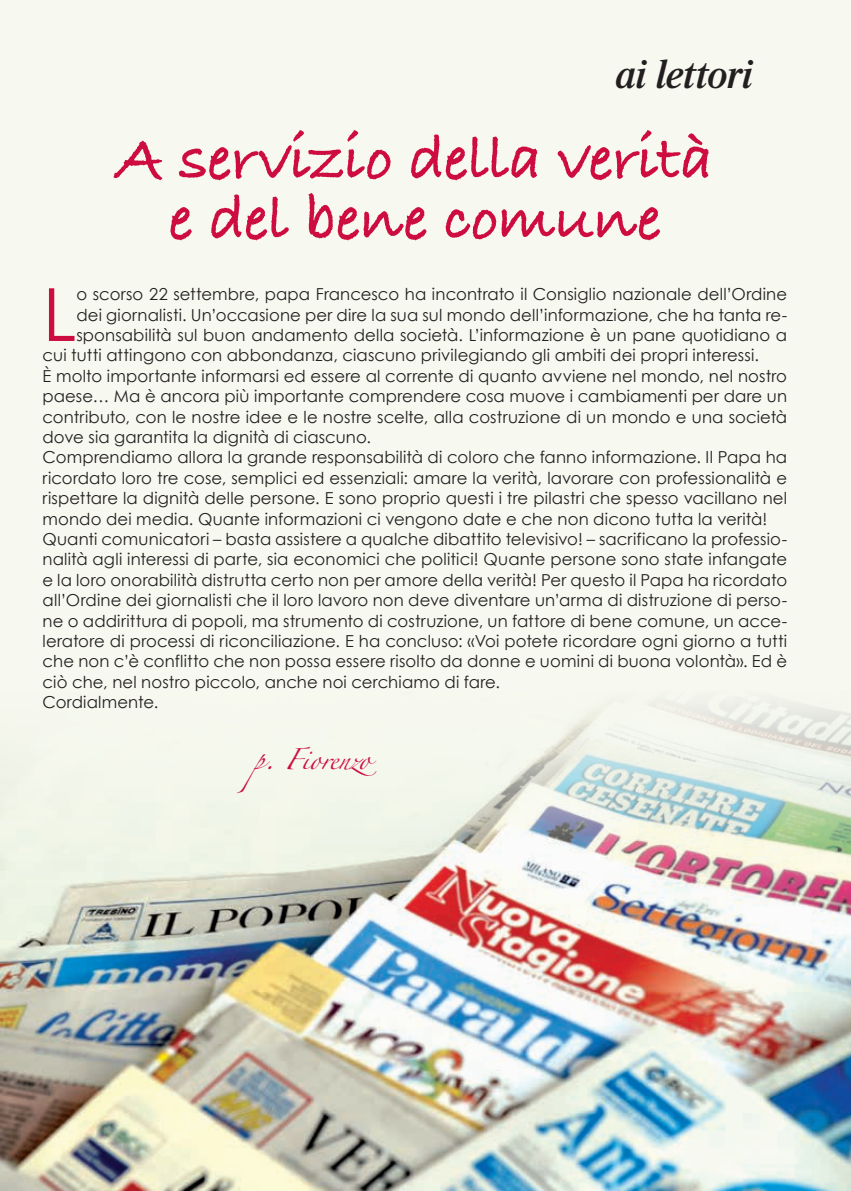
<style>
.page{position:relative;width:851px;height:1191px;background:#fff}
.page>*{position:absolute;margin:0;border:0;box-sizing:border-box;transform-origin:0 0}
.t1{font:73.35px "Century Gothic";color:#cd0d40}
.t2{font:64.5px/60px "Bradley Hand ITCTT Bold";letter-spacing:-.01em;color:#cd0d40;text-align:center}
.t3{font:italic 600 40.35px "Times LT Std";letter-spacing:-.025em;color:#231f20}
.t4{font:18.9px "Zapfino";letter-spacing:-.015em;color:#cd0d40}
.t5{font:16.5px "Century Gothic";letter-spacing:.01em;color:#231f20}
</style>
<div class="page">
<div style="left:0;top:0;width:850px;height:1191px;background:#f7f9f0"></div>
<img style="left:0;top:702px;width:850px;height:489px">
<h3 class="t3" style="left:616px;top:51px;width:138px">ai lettori</h3>
<h2 class="t2" style="left:116px;top:132px;width:598px">A servizio della verità e del bene comune</h2>
<h1 class="t1" style="left:43px;top:270px;width:35px">L</h1>
<p class="t5" style="left:76px;top:284px;width:712px">o scorso 22 settembre, papa Francesco ha incontrato il Consiglio nazionale dell’Ordine</p>
<p class="t5" style="left:76px;top:304px;width:712px">dei giornalisti. Un’occasione per dire la sua sul mondo dell’informazione, che ha tanta re-</p>
<p class="t5" style="left:76px;top:325px;width:712px">sponsabilità sul buon andamento della società. L’informazione è un pane quotidiano a</p>
<p class="t5" style="left:43px;top:345px;width:717px">cui tutti attingono con abbondanza, ciascuno privilegiando gli ambiti dei propri interessi.</p>
<p class="t5" style="left:43px;top:366px;width:746px">È molto importante informarsi ed essere al corrente di quanto avviene nel mondo, nel nostro</p>
<p class="t5" style="left:43px;top:386px;width:746px">paese… Ma è ancora più importante comprendere cosa muove i cambiamenti per dare un</p>
<p class="t5" style="left:43px;top:406px;width:746px">contributo, con le nostre idee e le nostre scelte, alla costruzione di un mondo e una società</p>
<p class="t5" style="left:43px;top:427px;width:330px">dove sia garantita la dignità di ciascuno.</p>
<p class="t5" style="left:43px;top:447px;width:746px">Comprendiamo allora la grande responsabilità di coloro che fanno informazione. Il Papa ha</p>
<p class="t5" style="left:43px;top:468px;width:746px">ricordato loro tre cose, semplici ed essenziali: amare la verità, lavorare con professionalità e</p>
<p class="t5" style="left:43px;top:488px;width:746px">rispettare la dignità delle persone. E sono proprio questi i tre pilastri che spesso vacillano nel</p>
<p class="t5" style="left:43px;top:508px;width:726px">mondo dei media. Quante informazioni ci vengono date e che non dicono tutta la verità!</p>
<p class="t5" style="left:43px;top:529px;width:746px">Quanti comunicatori – basta assistere a qualche dibattito televisivo! – sacrificano la professio-</p>
<p class="t5" style="left:43px;top:549px;width:746px">nalità agli interessi di parte, sia economici che politici! Quante persone sono state infangate</p>
<p class="t5" style="left:43px;top:570px;width:746px">e la loro onorabilità distrutta certo non per amore della verità! Per questo il Papa ha ricordato</p>
<p class="t5" style="left:43px;top:590px;width:746px">all’Ordine dei giornalisti che il loro lavoro non deve diventare un’arma di distruzione di perso-</p>
<p class="t5" style="left:43px;top:610px;width:746px">ne o addirittura di popoli, ma strumento di costruzione, un fattore di bene comune, un acce-</p>
<p class="t5" style="left:43px;top:631px;width:746px">leratore di processi di riconciliazione. E ha concluso: «Voi potete ricordare ogni giorno a tutti</p>
<p class="t5" style="left:43px;top:651px;width:746px">che non c’è conflitto che non possa essere risolto da donne e uomini di buona volontà». Ed è</p>
<p class="t5" style="left:43px;top:672px;width:459px">ciò che, nel nostro piccolo, anche noi cerchiamo di fare.</p>
<p class="t5" style="left:43px;top:692px;width:117px">Cordialmente.</p>
<p class="t4" style="left:254px;top:751px;width:125px">p. Fiorenzo</p>
</div>
